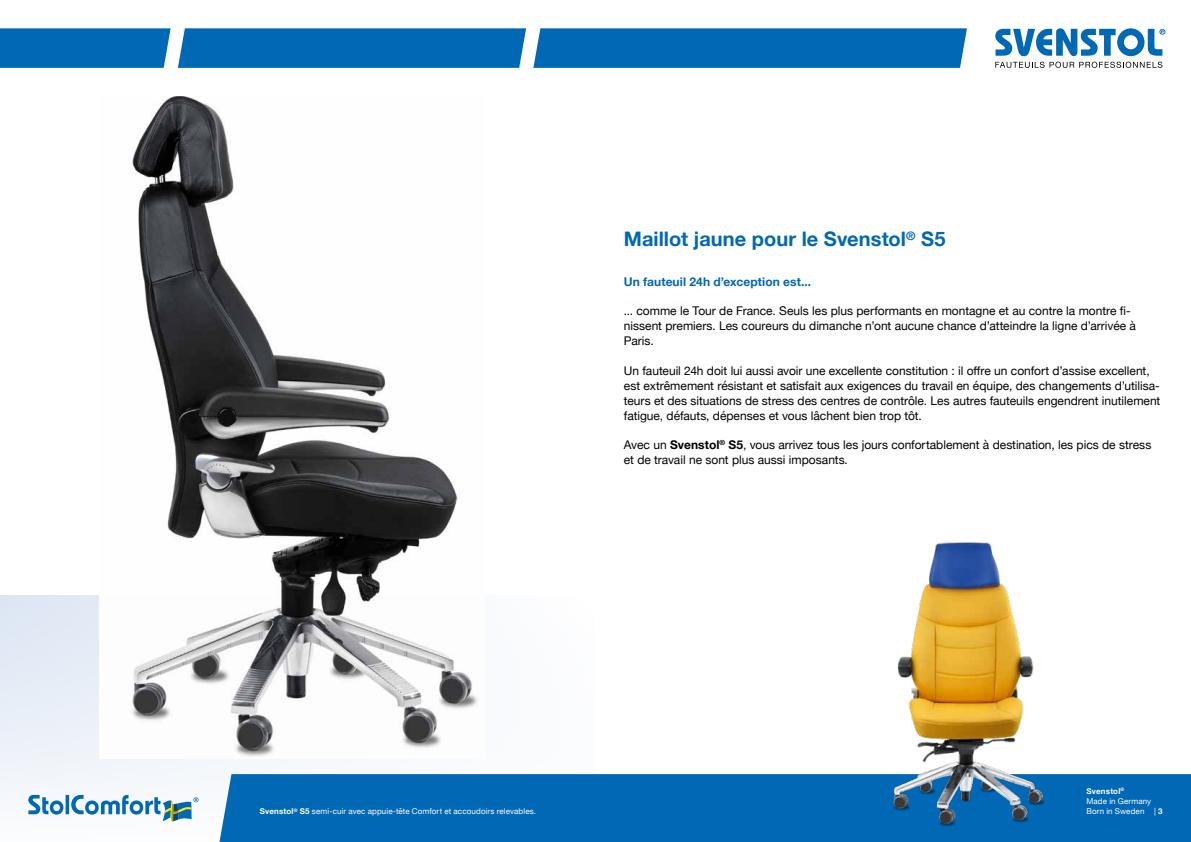
<style>
.page{position:relative;width:1191px;height:842px;background:#fff}
.page>*{position:absolute;margin:0;border:0;box-sizing:border-box;transform-origin:0 0}
.t1{font:700 20px "Helvetica Neue";color:#0068b5}
.t2{font:12px/15px "Helvetica Neue";color:#000}
.t3{font:700 12px "Helvetica Neue";letter-spacing:.005em;color:#0068b5}
.t4{font:8px/10.3px "Helvetica Neue";letter-spacing:.015em;color:#fff}
.s1{font-weight:700}
</style>
<div class="page">
<svg style="left:0;top:595px;width:275px;height:227px"></svg>
<img style="left:99px;top:96px;width:379px;height:662px">
<svg style="left:0;top:28px;width:171px;height:40px;background:#086db7"></svg>
<svg style="left:178px;top:28px;width:348px;height:40px;background:#076cb7"></svg>
<div style="left:533px;top:28px;width:434px;height:40px;background:#0068b5"></div>
<svg style="left:28px;top:795px;width:170px;height:26px"></svg>
<div style="left:217px;top:774px;width:974px;height:68px;background:#0068b5"></div>
<img style="left:877px;top:542px;width:174px;height:296px">
<svg style="left:995px;top:28px;width:170px;height:28px"></svg>
<svg style="left:995px;top:62px;width:167px;height:6px"></svg>
<h1 class="t1" style="left:624px;top:223px;width:323px">Maillot jaune pour le Svenstol<sup>®</sup> S5</h1>
<p class="t3" style="left:624px;top:272px;width:189px">Un fauteuil 24h d’exception est...</p>
<p class="t2" style="left:624px;top:304px;width:514px">... comme le Tour de France. Seuls les plus performants en montagne et au contre la montre fi&shy;nissent premiers. Les coureurs du dimanche n’ont aucune chance d’atteindre la ligne d’arrivée à<br>Paris.</p>
<p class="t2" style="left:624px;top:363px;width:538px">Un fauteuil 24h doit lui aussi avoir une excellente constitution : il offre un confort d’assise excellent, est extrêmement résistant et satisfait aux exigences du travail en équipe, des changements d’utilisa&shy;teurs et des situations de stress des centres de contrôle. Les autres fauteuils engendrent inutilement fatigue, défauts, dépenses et vous lâchent bien trop tôt.</p>
<p class="t2" style="left:624px;top:438px;width:529px">Avec un <span class="s1">Svenstol</span><sup>®</sup> <span class="s1">S5</span>, vous arrivez tous les jours confortablement à destination, les pics de stress et de travail ne sont plus aussi imposants.</p>
<p class="t4" style="left:260px;top:807px;width:278px"><span class="s1">Svenstol</span><sup>®</sup> <span class="s1">S5</span> semi-cuir avec appuie-tête Comfort et accoudoirs relevables.</p>
<p class="t4" style="left:1086px;top:786px;width:78px"><span class="s1">Svenstol</span><sup>®<br></sup>Made in Germany<br>Born in Sweden | <span class="s1">3</span></p>
</div>
